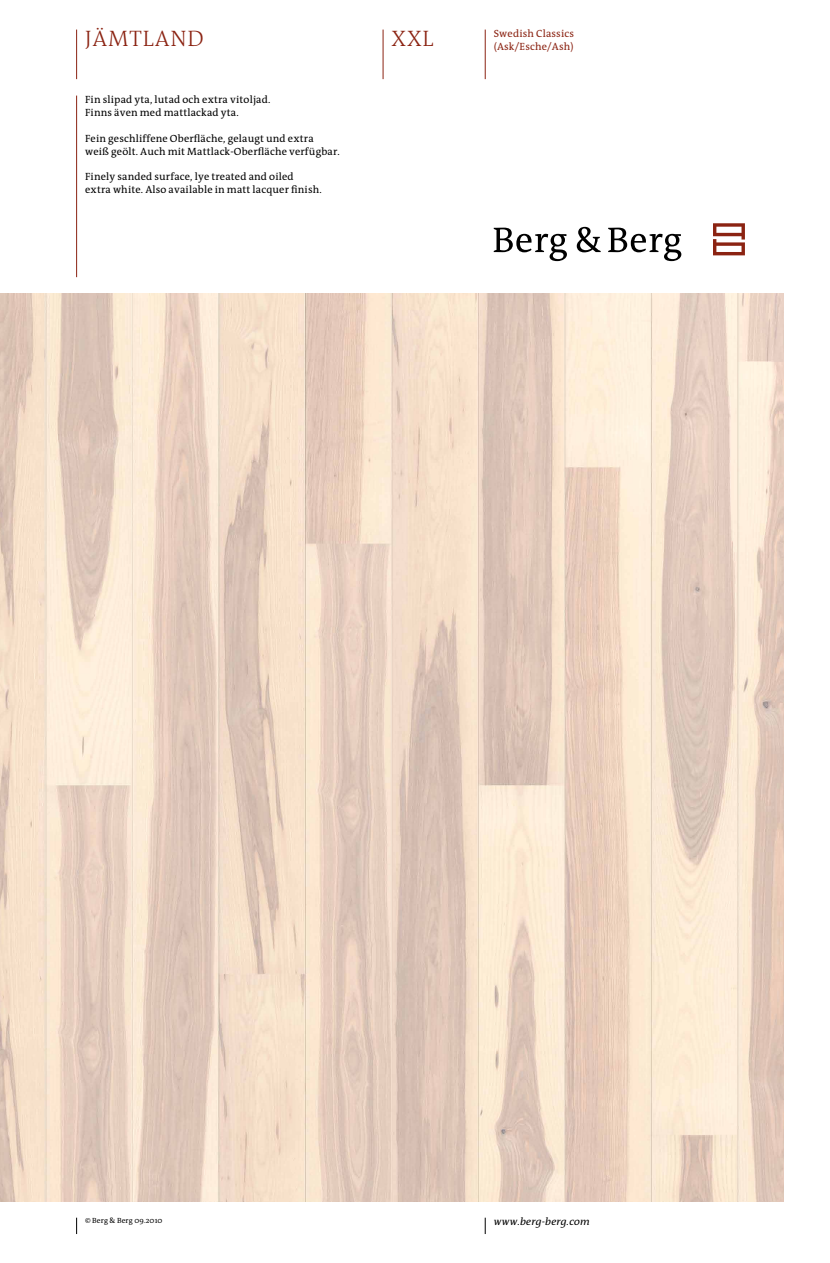
<style>
.page{position:relative;width:830px;height:1263px;background:#fff}
.page>*{position:absolute;margin:0;border:0;box-sizing:border-box;transform-origin:0 0}
.t1{font:22.5px "The Antiqua B3 c Light Caps";letter-spacing:.04em;color:#8b2312}
.t2{font:10.5px/12.8px "The Antiqua B5";letter-spacing:.015em;color:#000}
.t3{font:10.5px/12.8px "The Antiqua B5";letter-spacing:.015em;color:#8b2312}
.t4{font:italic 10.5px "The Antiqua B5 i";letter-spacing:.015em;color:#000}
.t5{font:7.5px "The Antiqua B5";letter-spacing:.015em;color:#000}
</style>
<div class="page">
<svg style="left:713px;top:223px;width:31px;height:32px"></svg>
<svg style="left:493px;top:228px;width:73px;height:33px"></svg>
<svg style="left:576px;top:227px;width:24px;height:25px"></svg>
<svg style="left:608px;top:228px;width:73px;height:33px"></svg>
<svg style="left:484px;top:1218px;width:1px;height:16px"></svg>
<svg style="left:76px;top:1218px;width:1px;height:16px"></svg>
<img style="left:0;top:294px;width:782px;height:907px">
<hr style="left:382px;top:30px;width:1px;height:49px;background:#8b2312">
<hr style="left:76px;top:96px;width:1px;height:181px;background:#8b2312">
<hr style="left:484px;top:30px;width:1px;height:49px;background:#8b2312">
<hr style="left:76px;top:30px;width:1px;height:49px;background:#8b2312">
<h1 class="t1" style="left:85px;top:27px;width:120px">JÄMTLAND</h1>
<h1 class="t1" style="left:391px;top:27px;width:44px">XXL</h1>
<p class="t3" style="left:493px;top:28px;width:82px">Swedish Classics (Ask/Esche/Ash)</p>
<p class="t2" style="left:85px;top:94px;width:187px">Fin slipad yta, lutad och extra vitoljad.<br>Finns även med mattlackad yta.</p>
<p class="t2" style="left:85px;top:132px;width:256px">Fein geschliffene Oberfläche, gelaugt und extra weiß geölt. Auch mit Mattlack-Oberfläche verfügbar.</p>
<p class="t2" style="left:85px;top:171px;width:238px">Finely sanded surface, lye treated and oiled extra white. Also available in matt lacquer finish.</p>
<p class="t5" style="left:85px;top:1217px;width:79px">© Berg &amp; Berg 09.2010</p>
<p class="t4" style="left:493px;top:1216px;width:98px">www.berg-berg.com</p>
</div>
